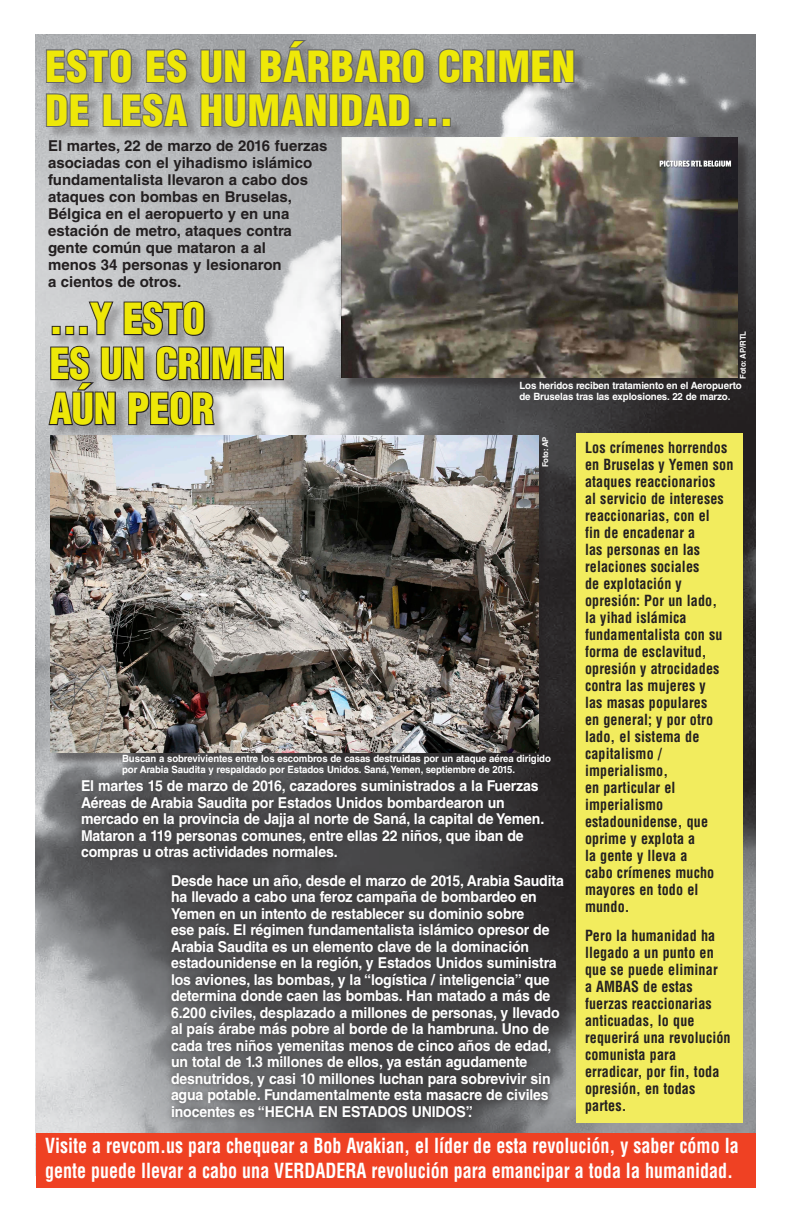
<style>
.page{position:relative;width:792px;height:1224px;background:#fff}
.page>*{position:absolute;margin:0;border:0;box-sizing:border-box;transform-origin:0 0}
.t1{font:900 condensed 42px/44px "Helvetica LT Std";letter-spacing:.01em;color:#eee808}
.t2{font:900 condensed 42px/45px "Helvetica LT Std";letter-spacing:-.01em;color:#eee808}
.t3{font:700 condensed 20.3px/25px "Helvetica LT Std";color:#fff;scale:.89 1}
.t4{font:700 15px/16.5px "Helvetica LT Std";letter-spacing:-.01em;color:#fff;scale:.94 1}
.t5{font:700 condensed 15px/17px "Helvetica LT Std";letter-spacing:.01em;color:#231f20;scale:.94 1}
.t6{font:700 15px/17px "Helvetica LT Std";color:#231f20}
.t7{font:700 10px/11px "Helvetica LT Std";letter-spacing:-.01em;color:#fff;scale:.96 1}
.t8{font:700 10px/11px "Helvetica LT Std";letter-spacing:-.01em;color:#fff}
.t9{font:700 8px "Helvetica LT Std";letter-spacing:-.02em;color:#fff}
</style>
<div class="page">
<img style="left:35px;top:35px;width:721px;height:1140px">
<div style="left:343px;top:139px;width:408px;height:252px;background:#231f20;opacity:.5"></div>
<img style="left:342px;top:138px;width:396px;height:240px">
<div style="left:52px;top:437px;width:499px;height:329px;background:#231f20;opacity:.5"></div>
<img style="left:50px;top:435px;width:488px;height:318px">
<div style="left:48px;top:42px;width:539px;height:98px;background:#231f20;opacity:.25"></div>
<svg style="left:45px;top:48px;width:88px;height:37px;background:#8a8b8d"></svg>
<svg style="left:145px;top:48px;width:43px;height:37px;background:#868789"></svg>
<div style="left:486px;top:49px;width:10px;height:34px;border:2px solid #636466"></div>
<svg style="left:497px;top:48px;width:78px;height:37px;background:#767779"></svg>
<svg style="left:45px;top:92px;width:45px;height:36px;background:#8e8f91"></svg>
<svg style="left:102px;top:92px;width:88px;height:37px;background:#8e8f91"></svg>
<svg style="left:199px;top:38px;width:287px;height:135px;background:#969798"></svg>
<div style="left:51px;top:303px;width:246px;height:135px;background:#231f20;opacity:.26"></div>
<svg style="left:51px;top:300px;width:64px;height:36px;background:#aaabac"></svg>
<svg style="left:123px;top:300px;width:83px;height:37px;background:#7b7a7c"></svg>
<svg style="left:47px;top:345px;width:238px;height:173px;background:#a2a1a1"></svg>
<div style="left:75px;top:774px;width:495px;height:349px;background:#231f20;opacity:.57"></div>
<div style="left:36px;top:1134px;width:720px;height:54px;background:#ef4123"></div>
<div style="left:576px;top:433px;width:166px;height:690px;background:#f2ec5e"></div>
<h1 class="t1" style="left:45px;top:44px;width:532px">ESTO ES UN BÁRBARO CRIMEN<br>DE LESA HUMANIDAD…</h1>
<p class="t6" style="left:48px;top:137px;width:281px">El martes, 22 de marzo de 2016 fuerzas asociadas con el yihadismo islámico fundamentalista llevaron a cabo dos ataques con bombas en Bruselas,<br>Bélgica en el aeropuerto y en una estación de metro, ataques contra gente común que mataron a al<br>menos 34 personas y lesionaron<br>a cientos de otros.</p>
<h1 class="t2" style="left:49px;top:296px;width:237px">…Y ESTO<br>ES UN CRIMEN<br>AÚN PEOR</h1>
<p class="t9" style="left:738px;top:379px;width:49px;rotate:-90deg">Foto: AP/RTL</p>
<p class="t8" style="left:519px;top:380px;width:224px">Los heridos reciben tratamiento en el Aeropuerto de Bruselas tras las explosiones. 22 de marzo.</p>
<p class="t9" style="left:540px;top:467px;width:32px;rotate:-90deg">Foto: AP</p>
<p class="t7" style="left:122px;top:753px;width:448px">Buscan a sobrevivientes entre los escombros de casas destruidas por un ataque aérea dirigido por Arabia Saudita y respaldado por Estados Unidos. Saná, Yemen, septiembre de 2015.</p>
<p class="t4" style="left:81px;top:777px;width:494px">El martes 15 de marzo de 2016, cazadores suministrados a la Fuerzas Aéreas de Arabia Saudita por Estados Unidos bombardearon un mercado en la provincia de Jajja al norte de Saná, la capital de Yemen.<br>Mataron a 119 personas comunes, entre ellas 22 niños, que iban de compras u otras actividades normales.</p>
<p class="t4" style="left:171px;top:872px;width:420px">Desde hace un año, desde el marzo de 2015, Arabia Saudita ha llevado a cabo una feroz campaña de bombardeo en Yemen en un intento de restablecer su dominio sobre<br>ese país. El régimen fundamentalista islámico opresor de Arabia Saudita es un elemento clave de la dominación estadounidense en la región, y Estados Unidos suministra los aviones, las bombas, y la “logística / inteligencia” que determina donde caen las bombas. Han matado a más de 6.200 civiles, desplazado a millones de personas, y llevado al país árabe más pobre al borde de la hambruna. Uno de cada tres niños yemenitas menos de cinco años de edad, un total de 1.3 millones de ellos, ya están agudamente desnutridos, y casi 10 millones luchan para sobrevivir sin agua potable. Fundamentalmente esta masacre de civiles inocentes es “HECHA EN ESTADOS UNIDOS”.</p>
<p class="t5" style="left:585px;top:439px;width:159px">Los crímenes horrendos en Bruselas y Yemen son ataques reaccionarios<br>al servicio de intereses reaccionarias, con el<br>fin de encadenar a<br>las personas en las relaciones sociales<br>de explotación y opresión: Por un lado,<br>la yihad islámica fundamentalista con su forma de esclavitud, opresión y atrocidades contra las mujeres y<br>las masas populares<br>en general; y por otro lado, el sistema de capitalismo / imperialismo,<br>en particular el imperialismo estadounidense, que oprime y explota a<br>la gente y lleva a<br>cabo crímenes mucho mayores en todo el mundo.</p>
<p class="t5" style="left:585px;top:927px;width:157px">Pero la humanidad ha llegado a un punto en que se puede eliminar<br>a AMBAS de estas fuerzas reaccionarias anticuadas, lo que requerirá una revolución comunista para erradicar, por fin, toda opresión, en todas partes.</p>
<h2 class="t3" style="left:45px;top:1133px;width:781px">Visite a revcom.us para chequear a Bob Avakian, el líder de esta revolución, y saber cómo la gente puede llevar a cabo una VERDADERA revolución para emancipar a toda la humanidad.</h2>
</div>
